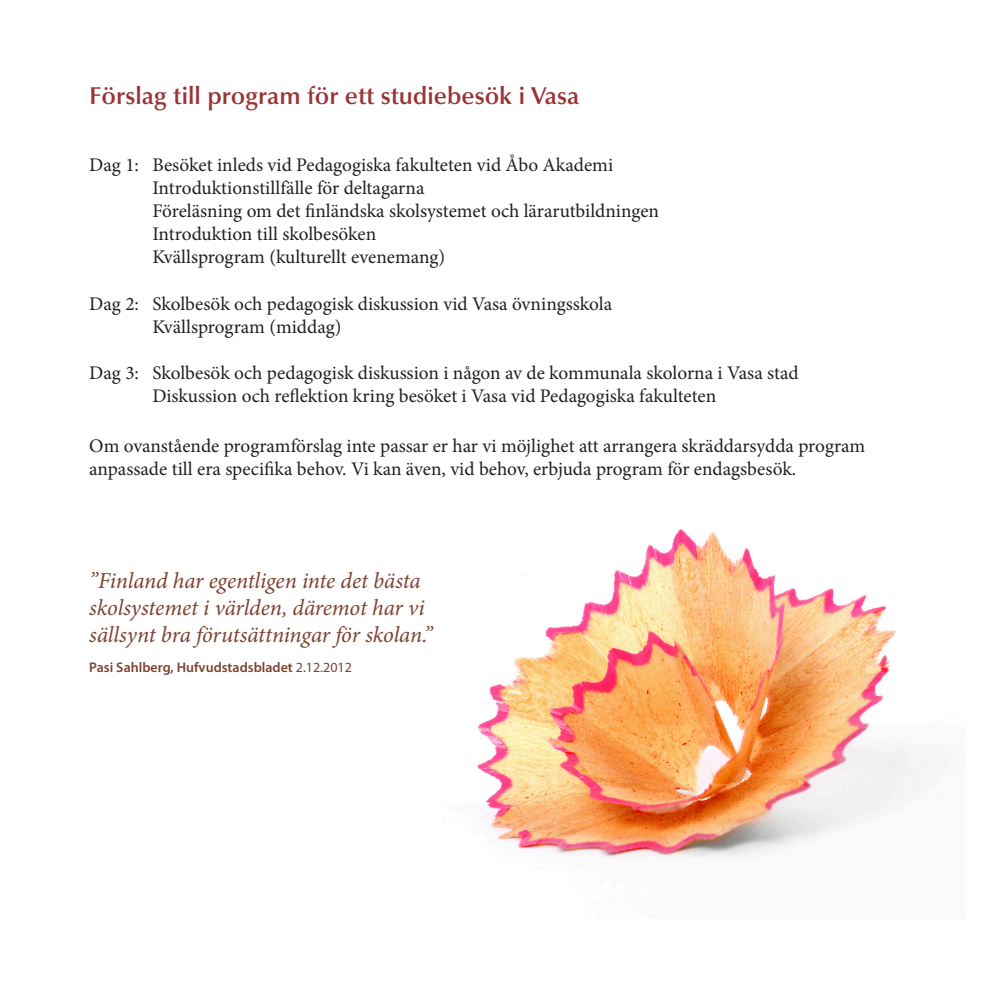
<style>
.page{position:relative;width:993px;height:993px;background:#fff}
.page>*{position:absolute;margin:0;border:0;box-sizing:border-box;transform-origin:0 0}
.t1{font:600 24.5px "Optima";color:#9b3233}
.t2{font:italic 22.75px/27.3px "Minion Pro";letter-spacing:-.01em;color:#7d4230}
.Huvudbröd{font:19.25px/23.1px "Minion Pro";color:#231f20}
.t3{font:600 14px "Myriad Pro";color:#7d4230}
.s1{font-weight:400}
</style>
<div class="page">
<img style="left:477px;top:529px;width:459px;height:329px">
<p class="t1" style="left:89px;top:81px;width:491px">Förslag till program för ett studiebesök i Vasa</p>
<p class="Huvudbröd" style="left:89px;top:153px;width:525px">Dag 1: Besöket inleds vid Pedagogiska fakulteten vid Åbo Akademi</p>
<p class="Huvudbröd" style="left:152px;top:176px;width:273px">Introduktionstillfälle för deltagarna</p>
<p class="Huvudbröd" style="left:152px;top:199px;width:508px">Föreläsning om det finländska skolsystemet och lärarutbildningen</p>
<p class="Huvudbröd" style="left:152px;top:222px;width:225px">Introduktion till skolbesöken</p>
<p class="Huvudbröd" style="left:152px;top:246px;width:294px">Kvällsprogram (kulturellt evenemang)</p>
<p class="Huvudbröd" style="left:89px;top:292px;width:524px">Dag 2: Skolbesök och pedagogisk diskussion vid Vasa övningsskola</p>
<p class="Huvudbröd" style="left:152px;top:315px;width:190px">Kvällsprogram (middag)</p>
<p class="Huvudbröd" style="left:89px;top:361px;width:710px">Dag 3: Skolbesök och pedagogisk diskussion i någon av de kommunala skolorna i Vasa stad</p>
<p class="Huvudbröd" style="left:152px;top:384px;width:565px">Diskussion och reflektion kring besöket i Vasa vid Pedagogiska fakulteten</p>
<p class="Huvudbröd" style="left:89px;top:434px;width:777px">Om ovanstående programförslag inte passar er har vi möjlighet att arrangera skräddarsydda program anpassade till era specifika behov. Vi kan även, vid behov, erbjuda program för endagsbesök.</p>
<p class="t2" style="left:89px;top:566px;width:344px">”Finland har egentligen inte det bästa skolsystemet i världen, däremot har vi sällsynt bra förutsättningar för skolan.”</p>
<p class="t3" style="left:89px;top:657px;width:264px">Pasi Sahlberg, Hufvudstadsbladet <span class="s1">2.12.2012</span></p>
</div>
